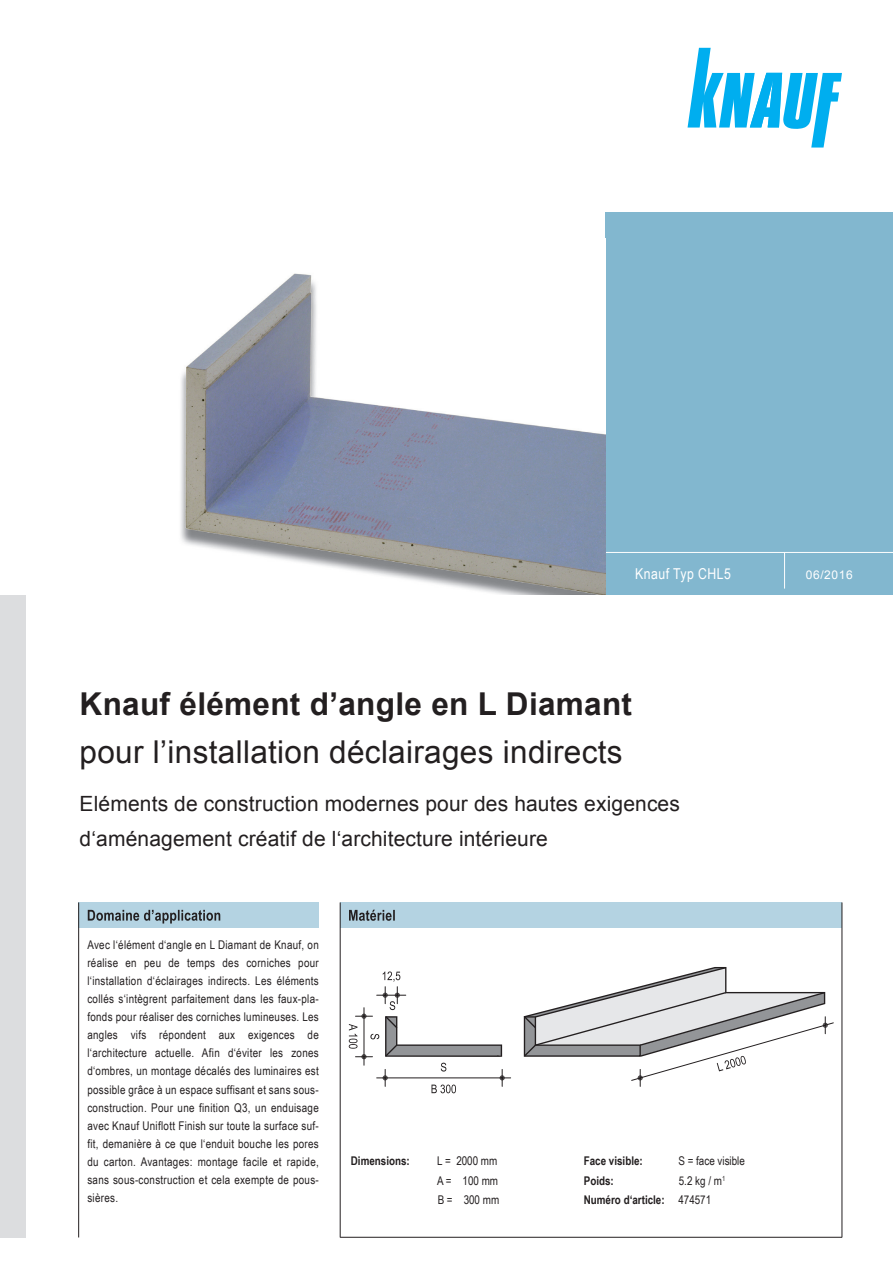
<style>
.page{position:relative;width:893px;height:1263px;background:#fff}
.page>*{position:absolute;margin:0;border:0;box-sizing:border-box;transform-origin:0 0}
.t1{font:31.5px "Arial";letter-spacing:.01em;color:#231f20}
.t2{font:700 31.5px "Arial";letter-spacing:.01em;color:#231f20}
.t3{font:21px/34.5px "Arial";letter-spacing:.005em;color:#231f20}
.t4{font:15px "Arial Narrow";letter-spacing:.03em;color:#fff}
.t5{font:12px/18px "Arial Narrow";letter-spacing:.025em;color:#231f20;text-align:justify}
.t6{font:700 12px/19.5px "Arial Narrow";color:#231f20}
.t7{font:12px/19.5px "Arial Narrow";color:#231f20}
.t8{font:12px "Arial";letter-spacing:.05em;color:#fff}
.s1{font-weight:400}
</style>
<div class="page">
<svg style="left:688px;top:48px;width:154px;height:100px"></svg>
<div style="left:606px;top:212px;width:287px;height:383px;background:#82b7cf"></div>
<div style="left:0;top:595px;width:26px;height:642px;background:#dcdddf"></div>
<hr style="left:606px;top:552px;width:287px;height:1px;background:#fff">
<hr style="left:784px;top:552px;width:1px;height:37px;background:#fff">
<div style="left:340px;top:902px;width:502px;height:26px;background:#b4d3e2"></div>
<hr style="left:340px;top:902px;width:1px;height:335px;background:#231f20">
<hr style="left:340px;top:1237px;width:502px;height:1px;background:#231f20">
<hr style="left:842px;top:902px;width:1px;height:335px;background:#231f20">
<div style="left:79px;top:902px;width:240px;height:26px;background:#b4d3e2"></div>
<hr style="left:78px;top:902px;width:1px;height:335px;background:#231f20">
<svg style="left:349px;top:910px;width:46px;height:11px"></svg>
<svg style="left:88px;top:910px;width:132px;height:13px"></svg>
<img style="left:180px;top:273px;width:426px;height:322px">
<hr style="left:377px;top:1078px;width:134px;height:1px;background:#231f20">
<svg style="left:524px;top:967px;width:310px;height:120px"></svg>
<svg style="left:349px;top:971px;width:156px;height:122px"></svg>
<p class="t4" style="left:635px;top:563px;width:97px">Knauf Typ CHL5</p>
<h1 class="t2" style="left:80px;top:683px;width:554px">Knauf élément d’angle en L Diamant</h1>
<h1 class="t1" style="left:80px;top:731px;width:545px">pour l’installation déclairages indirects</h1>
<h2 class="t3" style="left:80px;top:787px;width:602px">Eléments de construction modernes pour des hautes exigences d‘aménagement créatif de l‘architecture intérieure</h2>
<p class="t5" style="left:87px;top:936px;width:233px">Avec l‘élément d‘angle en L Diamant de Knauf, on réalise en peu de temps des corniches pour l‘installation d‘éclairages indirects. Les éléments collés s‘intègrent parfaitement dans les faux-pla&shy;fonds pour réaliser des corniches lumineuses. Les angles vifs répondent aux exigences de l‘architecture actuelle. Afin d‘éviter les zones d‘ombres, un montage décalés des luminaires est possible grâce à un espace suffisant et sans sous&shy;construction. Pour une finition Q3, un enduisage avec Knauf Uniflott Finish sur toute la surface suf&shy;fit, demanière à ce que l‘enduit bouche les pores du carton. Avantages: montage facile et rapide, sans sous-construction et cela exempte de pous&shy;sières.</p>
<p class="t6" style="left:351px;top:1151px;width:61px">Dimensions:</p>
<p class="t7" style="left:437px;top:1151px;width:64px">L = 2000 mm<br>A = 100 mm<br>B = 300 mm</p>
<p class="t6" style="left:584px;top:1151px;width:61px">Face visible:</p>
<p class="t7" style="left:678px;top:1151px;width:68px">S = face visible</p>
<p class="t6" style="left:584px;top:1170px;width:143px;text-indent:95px"><span class="s1">5.2 kg / m</span><sup>1<br></sup>Numéro d‘article: <span class="s1">474571</span></p>
<p class="t6" style="left:584px;top:1170px;width:32px">Poids:</p>
<p class="t8" style="left:806px;top:567px;width:48px">06/2016</p>
</div>
